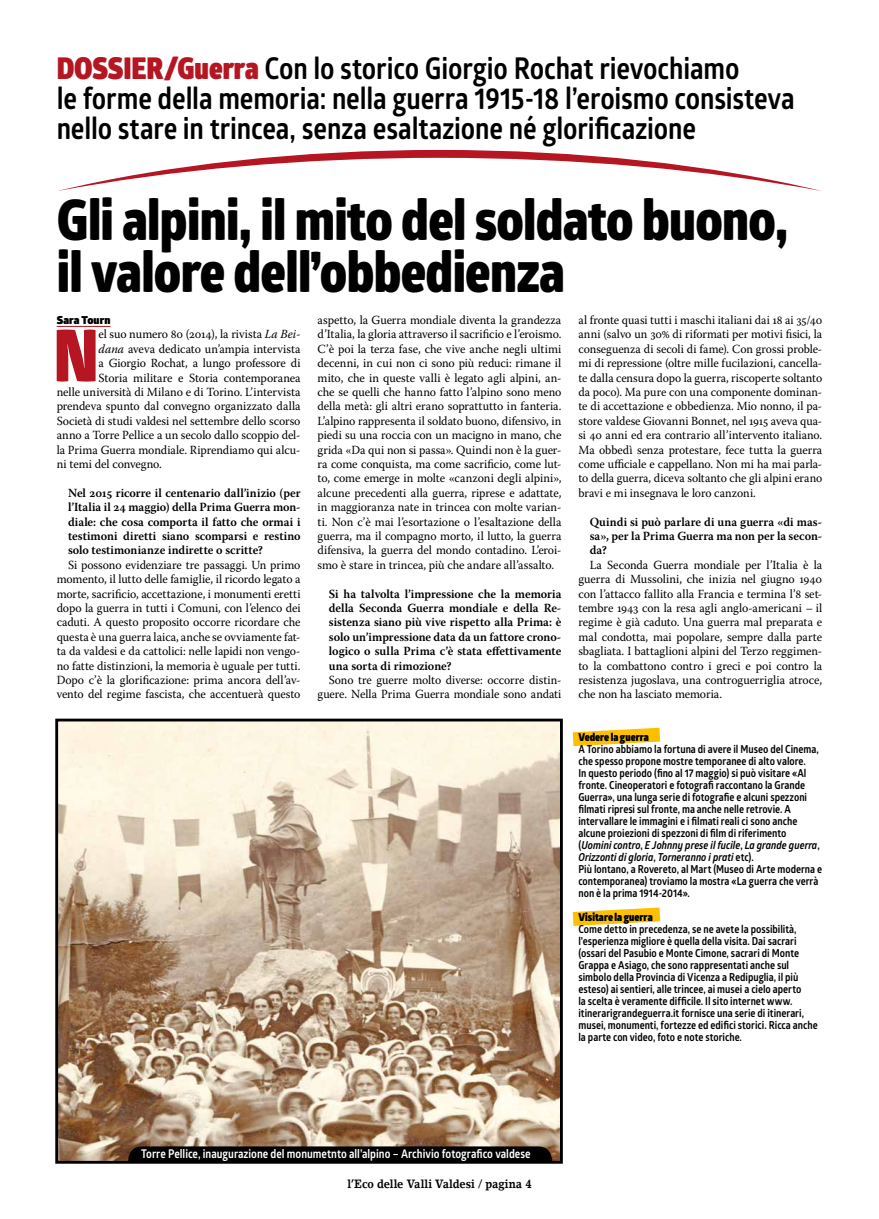
<style>
.page{position:relative;width:879px;height:1219px;background:#fff}
.page>*{position:absolute;margin:0;border:0;box-sizing:border-box;transform-origin:0 0}
.t1{font:900 72.4px "Glober";color:#b51621;scale:.88 1}
.t2{font:800 56px/52px "Glober";letter-spacing:-.015em;color:#000;scale:.88 1}
.t3{font:700 30px/30px "Glober";letter-spacing:-.005em;color:#000;scale:.88 1}
.t4{font:12.4px/14.4px "Warnock Pro";letter-spacing:-.005em;color:#000;text-align:justify;scale:.96 1}
.t5{font:12.4px/14.4px "Warnock Pro";letter-spacing:-.005em;color:#000;text-align:right;scale:.95 1}
.t6{font:600 12.4px/14.4px "Warnock Pro";letter-spacing:.005em;color:#000;text-align:justify;scale:.96 1}
.t7{font:700 12px "Glober";color:#fff;scale:.88 1}
.t8{font:700 12px "Lino Letter Std";letter-spacing:-.005em;color:#000;scale:.88 1}
.t9{font:700 11px/12px "Glober";color:#000;scale:.88 1}
.t10{font:900 11px "Glober";letter-spacing:.005em;color:#000;scale:.88 1}
.t11{font:900 11px "Glober";letter-spacing:.005em;color:#000}
.s1{font-weight:900;color:#b51621}
.s2{font-style:italic}
</style>
<div class="page">
<svg style="left:58px;top:150px;width:763px;height:41px"></svg>
<svg style="left:573px;top:728px;width:87px;height:18px"></svg>
<svg style="left:573px;top:907px;width:87px;height:19px"></svg>
<hr style="left:57px;top:326px;width:54px;height:1px;background:#b51621">
<img style="left:59px;top:723px;width:500px;height:437px">
<div style="left:55px;top:719px;width:508px;height:445px;border:3px solid #000"></div>
<svg style="left:127px;top:1146px;width:426px;height:16px;background:#060503"></svg>
<h3 class="t3" style="left:57px;top:53px;width:840px"><span class="s1">DOSSIER/Guerra</span> Con lo storico Giorgio Rochat rievochiamo<br>le forme della memoria: nella guerra 1915-18 l’eroismo consisteva nello stare in trincea, senza esaltazione né glorificazione</h3>
<h2 class="t2" style="left:57px;top:194px;width:832px">Gli alpini, il mito del soldato buono, il valore dell’obbedienza</h2>
<p class="t11" style="left:57px;top:312px;width:55px">Sara Tourn</p>
<h1 class="t1" style="left:54px;top:300px;width:52px">N</h1>
<p class="t4" style="left:99px;top:327px;width:212px">el suo numero 80 (2014), la rivista <span class="s2">La Bei-</span></p>
<p class="t4" style="left:317px;top:313px;width:255px">aspetto, la Guerra mondiale diventa la grandezza d’Italia, la gloria attraverso il sacrificio e l’eroismo.<br>C’è poi la terza fase, che vive anche negli ultimi decenni, in cui non ci sono più reduci: rimane il mito, che in queste valli è legato agli alpini, an&shy;che se quelli che hanno fatto l’alpino sono meno della metà: gli altri erano soprattutto in fanteria.<br>L’alpino rappresenta il soldato buono, difensivo, in piedi su una roccia con un macigno in mano, che grida «Da qui non si passa». Quindi non è la guer&shy;ra come conquista, ma come sacrificio, come lut&shy;to, come emerge in molte «canzoni degli alpini», alcune precedenti alla guerra, riprese e adattate, in maggioranza nate in trincea con molte varian&shy;ti. Non c’è mai l’esortazione o l’esaltazione della guerra, ma il compagno morto, il lutto, la guerra difensiva, la guerra del mondo contadino. L’eroi&shy;smo è stare in trincea, più che andare all’assalto.</p>
<p class="t6" style="left:329px;top:586px;width:244px">Si ha talvolta l’impressione che la memoria della Seconda Guerra mondiale e della Re&shy;sistenza siano più vive rispetto alla Prima: è solo un’impressione data da un fattore crono&shy;logico o sulla Prima c’è stata effettivamente una sorta di rimozione?</p>
<p class="t5" style="left:317px;top:673px;width:258px">Sono tre guerre molto diverse: occorre distin&shy;guere. Nella Prima Guerra mondiale sono andati</p>
<p class="t5" style="left:578px;top:313px;width:258px;text-align:justify">al fronte quasi tutti i maschi italiani dai 18 ai 35/40 anni (salvo un 30% di riformati per motivi fisici, la conseguenza di secoli di fame). Con grossi proble&shy;mi di repressione (oltre mille fucilazioni, cancella&shy;te dalla censura dopo la guerra, riscoperte soltanto da poco). Ma pure con una componente dominan&shy;te di accettazione e obbedienza. Mio nonno, il pa&shy;store valdese Giovanni Bonnet, nel 1915 aveva qua&shy;si 40 anni ed era contrario all’intervento italiano.<br>Ma obbedì senza protestare, fece tutta la guerra come ufficiale e cappellano. Non mi ha mai parla&shy;to della guerra, diceva soltanto che gli alpini erano bravi e mi insegnava le loro canzoni.</p>
<p class="t6" style="left:590px;top:514px;width:244px">Quindi si può parlare di una guerra «di mas&shy;sa», per la Prima Guerra ma non per la secon&shy;da?</p>
<p class="t4" style="left:578px;top:557px;width:255px;text-indent:11px">La Seconda Guerra mondiale per l’Italia è la guerra di Mussolini, che inizia nel giugno 1940 con l’attacco fallito alla Francia e termina l’8 set&shy;tembre 1943 con la resa agli anglo-americani – il regime è già caduto. Una guerra mal preparata e mal condotta, mai popolare, sempre dalla parte sbagliata. I battaglioni alpini del Terzo reggimen&shy;to la combattono contro i greci e poi contro la resistenza jugoslava, una controguerriglia atroce, che non ha lasciato memoria.</p>
<p class="t4" style="left:99px;top:341px;width:212px"><span class="s2">dana</span> aveva dedicato un’ampia intervista</p>
<p class="t4" style="left:99px;top:356px;width:212px">a Giorgio Rochat, a lungo professore di</p>
<p class="t4" style="left:99px;top:370px;width:212px">Storia militare e Storia contemporanea</p>
<p class="t4" style="left:57px;top:385px;width:255px">nelle università di Milano e di Torino. L’intervista</p>
<p class="t4" style="left:57px;top:399px;width:255px">prendeva spunto dal convegno organizzato dalla</p>
<p class="t4" style="left:57px;top:413px;width:255px">Società di studi valdesi nel settembre dello scorso</p>
<p class="t4" style="left:57px;top:428px;width:255px">anno a Torre Pellice a un secolo dallo scoppio del-</p>
<p class="t4" style="left:57px;top:442px;width:255px">la Prima Guerra mondiale. Riprendiamo qui alcu-</p>
<p class="t4" style="left:57px;top:457px;width:111px">ni temi del convegno.</p>
<p class="t6" style="left:68px;top:485px;width:244px">Nel 2015 ricorre il centenario dall’inizio (per l’Italia il 24 maggio) della Prima Guerra mon&shy;diale: che cosa comporta il fatto che ormai i testimoni diretti siano scomparsi e restino solo testimonianze indirette o scritte?</p>
<p class="t4" style="left:57px;top:557px;width:255px;text-indent:11px">Si possono evidenziare tre passaggi. Un primo momento, il lutto delle famiglie, il ricordo legato a morte, sacrificio, accettazione, i monumenti eretti dopo la guerra in tutti i Comuni, con l’elenco dei caduti. A questo proposito occorre ricordare che questa è una guerra laica, anche se ovviamente fat&shy;ta da valdesi e da cattolici: nelle lapidi non vengo&shy;no fatte distinzioni, la memoria è uguale per tutti.<br>Dopo c’è la glorificazione: prima ancora dell’av&shy;vento del regime fascista, che accentuerà questo</p>
<p class="t7" style="left:141px;top:1145px;width:444px">Torre Pellice, inaugurazione del monumetnto all’alpino – Archivio fotografico valdese</p>
<p class="t8" style="left:347px;top:1176px;width:211px">l’Eco delle Valli Valdesi / pagina 4</p>
<p class="t10" style="left:578px;top:729px;width:82px">Vedere la guerra</p>
<p class="t9" style="left:578px;top:743px;width:278px">A Torino abbiamo la fortuna di avere il Museo del Cinema, che spesso propone mostre temporanee di alto valore.<br>In questo periodo (fino al 17 maggio) si può visitare «Al fronte. Cineoperatori e fotografi raccontano la Grande Guerra», una lunga serie di fotografie e alcuni spezzoni filmati ripresi sul fronte, ma anche nelle retrovie. A intervallare le immagini e i filmati reali ci sono anche alcune proiezioni di spezzoni di film di riferimento (<span class="s2">Uomini contro</span>, <span class="s2">E Johnny prese il fucile</span>, <span class="s2">La grande guerra</span>, <span class="s2">Orizzonti di gloria</span>, <span class="s2">Torneranno i prati</span> etc).<br>Più lontano, a Rovereto, al Mart (Museo di Arte moderna e contemporanea) troviamo la mostra «La guerra che verrà non è la prima 1914-2014».</p>
<p class="t10" style="left:578px;top:909px;width:86px">Visitare la guerra</p>
<p class="t9" style="left:578px;top:923px;width:273px">Come detto in precedenza, se ne avete la possibilità, l’esperienza migliore è quella della visita. Dai sacrari (ossari del Pasubio e Monte Cimone, sacrari di Monte Grappa e Asiago, che sono rappresentati anche sul simbolo della Provincia di Vicenza a Redipuglia, il più esteso) ai sentieri, alle trincee, ai musei a cielo aperto<br>la scelta è veramente difficile. Il sito internet www. itinerarigrandeguerra.it fornisce una serie di itinerari, musei, monumenti, fortezze ed edifici storici. Ricca anche la parte con video, foto e note storiche.</p>
</div>
